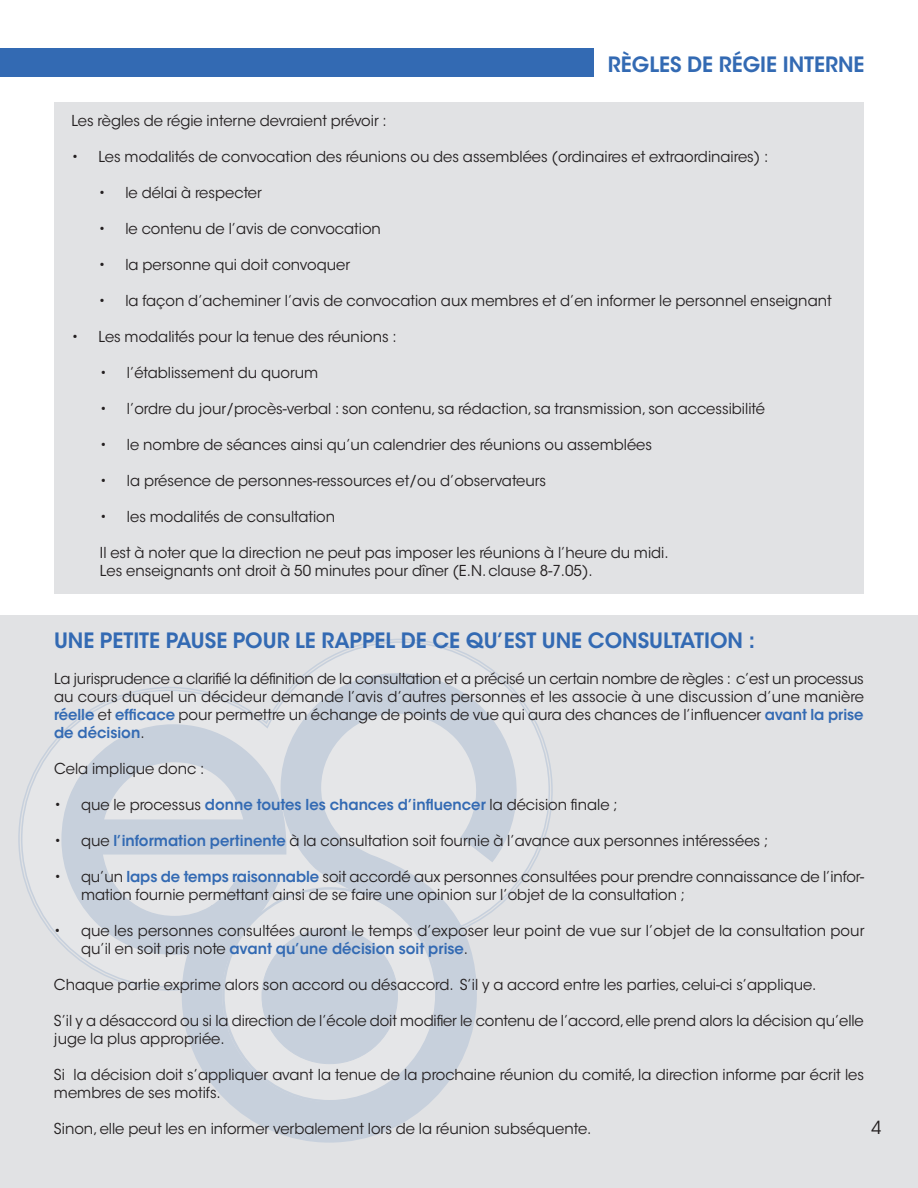
<style>
.page{position:relative;width:918px;height:1188px;background:#fff}
.page>*{position:absolute;margin:0;border:0;box-sizing:border-box;transform-origin:0 0}
.t1{font:600 21px "ITC Avant Garde Std";color:#336ab3}
.t2{font:18px "ITC Avant Garde Std";color:#231f20}
.t3{font:15px/18px "ITC Avant Garde Std";color:#231f20}
.t4{font:600 15px "ITC Avant Garde Std";color:#336ab3}
.s1{font-weight:600;color:#336ab3}
.s2{font-weight:400;color:#231f20}
</style>
<div class="page">
<div style="left:0;top:616px;width:918px;height:572px;background:#e1e2e4"></div>
<div style="left:54px;top:102px;width:810px;height:492px;background:#e1e2e4"></div>
<div style="left:0;top:48px;width:594px;height:29px;background:#336ab3"></div>
<svg style="left:18px;top:639px;width:535px;height:352px"></svg>
<svg style="left:182px;top:672px;width:345px;height:471px"></svg>
<svg style="left:61px;top:724px;width:225px;height:231px;fill:#c7d0dc"></svg>
<h1 class="t1" style="left:608px;top:51px;width:147px">RÈGLES DE RÉGIE</h1>
<h1 class="t1" style="left:783px;top:51px;width:11px">INTE</h1>
<h1 class="t1" style="left:825px;top:51px;width:26px">RNE</h1>
<p class="t3" style="left:71px;top:112px;width:317px">Les règles de régie interne devraient prévoir :</p>
<p class="t3" style="left:71px;top:148px;width:698px">• Les modalités de convocation des réunions ou des assemblées (ordinaires et extraordinaires) :</p>
<p class="t3" style="left:98px;top:184px;width:165px">• le délai à respecter</p>
<p class="t3" style="left:98px;top:220px;width:284px">• le contenu de l’avis de convocation</p>
<p class="t3" style="left:98px;top:256px;width:253px">• la personne qui doit convoquer</p>
<p class="t3" style="left:98px;top:292px;width:735px">• la façon d’acheminer l’avis de convocation aux membres et d’en informer le personnel enseignant</p>
<p class="t3" style="left:71px;top:328px;width:327px">• Les modalités pour la tenue des réunions :</p>
<p class="t3" style="left:100px;top:364px;width:220px">• l’établissement du quorum</p>
<p class="t3" style="left:100px;top:400px;width:666px">• l’ordre du jour/procès-verbal : son contenu, sa rédaction, sa transmission, son accessibilité</p>
<p class="t3" style="left:100px;top:436px;width:554px">• le nombre de séances ainsi qu’un calendrier des réunions ou assemblées</p>
<p class="t3" style="left:100px;top:472px;width:448px">• la présence de personnes-ressources et/ou d’observateurs</p>
<p class="t3" style="left:100px;top:508px;width:237px">• les modalités de consultation</p>
<p class="t3" style="left:100px;top:544px;width:570px">Il est à noter que la direction ne peut pas imposer les réunions à l’heure du midi.<br>Les enseignants ont droit à 50 minutes pour dîner (E.N. clause 8-7.05).</p>
<h1 class="t1" style="left:54px;top:627px;width:702px">Une petite pause pour LE rappel de ce qu’est une consultation :</h1>
<p class="t3" style="left:54px;top:670px;width:811px;text-align:justify">La jurisprudence a clarifié la définition de la consultation et a précisé un certain nombre de règles : c’est un processus au cours duquel un décideur demande l’avis d’autres personnes et les associe à une discussion d’une manière <span class="s1">réelle</span> et <span class="s1">efficace</span> pour permettre un échange de points de vue qui aura des chances de l’influencer <span class="s1">avant la prise de décision</span>.</p>
<p class="t3" style="left:54px;top:760px;width:152px">Cela implique donc :</p>
<p class="t4" style="left:54px;top:795px;width:565px"><span class="s2">• que le processus</span> donne toutes les chances d’influencer <span class="s2">la décision finale ;</span></p>
<p class="t3" style="left:54px;top:832px;width:716px">• que <span class="s1">l’information pertinente</span> à la consultation soit fournie à l’avance aux personnes intéressées ;</p>
<p class="t3" style="left:81px;top:868px;width:784px;text-indent:-27px">• qu’un <span class="s1">laps de temps raisonnable</span> soit accordé aux personnes consultées pour prendre connaissance de l’infor&shy;mation fournie permettant ainsi de se faire une opinion sur l’objet de la consultation ;</p>
<p class="t3" style="left:81px;top:922px;width:785px;text-indent:-27px">• que les personnes consultées auront le temps d’exposer leur point de vue sur l’objet de la consultation pour qu’il en soit pris note <span class="s1">avant qu’une décision soit prise</span>.</p>
<p class="t3" style="left:54px;top:976px;width:764px">Chaque partie exprime alors son accord ou désaccord. S’il y a accord entre les parties, celui-ci s’applique.</p>
<p class="t3" style="left:54px;top:1012px;width:811px">S’il y a désaccord ou si la direction de l’école doit modifier le contenu de l’accord, elle prend alors la décision qu’elle juge la plus appropriée.</p>
<p class="t3" style="left:54px;top:1066px;width:812px">Si la décision doit s’appliquer avant la tenue de la prochaine réunion du comité, la direction informe par écrit les membres de ses motifs.</p>
<p class="t3" style="left:54px;top:1120px;width:539px">Sinon, elle peut les en informer verbalement lors de la réunion subséquente.</p>
<p class="t2" style="left:872px;top:1117px;width:12px">4</p>
</div>
